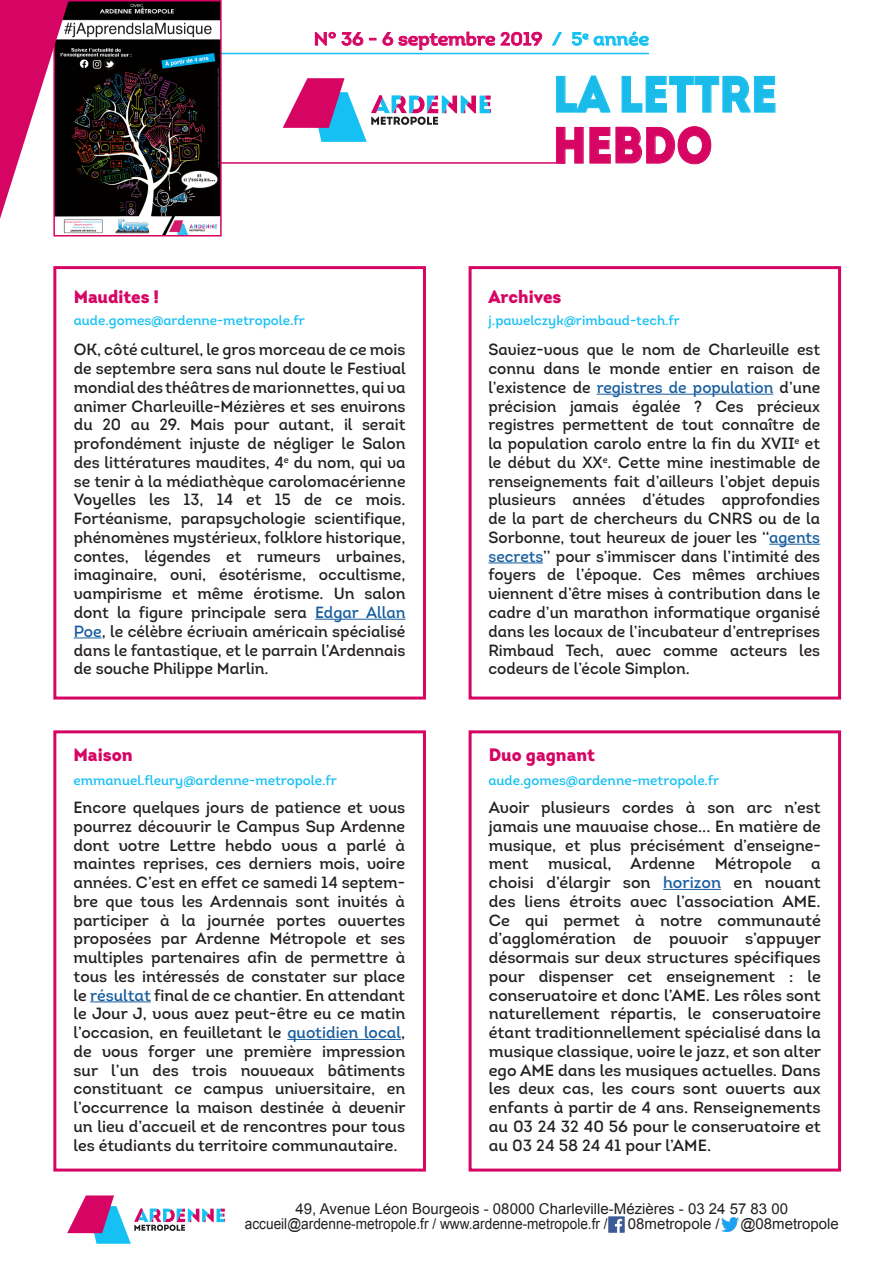
<style>
.page{position:relative;width:893px;height:1263px;background:#fff}
.page>*{position:absolute;margin:0;border:0;box-sizing:border-box;transform-origin:0 0}
.t1{font:900 51px "Intro";color:#1bbbe9;scale:.89 1}
.t2{font:900 51px "Intro";color:#d60564;scale:.89 1}
.t3{font:18px "Intro Regular Alt";color:#d60564;scale:1.06 1}
.t4{font:900 18px "Intro";color:#d60564;scale:.96 1}
.t5{font:900 18px "Intro";color:#d60564}
.t6{font:16.2px/18.8px "Intro Regular Alt";color:#231f20;text-align:justify}
.t7{font:16.2px/18.8px "Intro Regular Alt";color:#231f20;text-align:justify;scale:.96 1}
.t8{font:15px "Arial";color:#231f20}
.t9{font:15px "Arial";color:#231f20;scale:.91 1}
.t10{font:13.5px "Intro Regular Alt";color:#15c0f2}
.s1{color:#15c0f2}
.s2{color:#175d9e}
</style>
<div class="page">
<hr style="left:215px;top:162px;width:350px;height:2px;background:#d60564">
<hr style="left:215px;top:53px;width:434px;height:1px;background:#15c0f2">
<svg style="left:315px;top:32px;width:49px;height:14px"></svg>
<svg style="left:370px;top:38px;width:6px;height:2px"></svg>
<svg style="left:382px;top:31px;width:160px;height:19px"></svg>
<svg style="left:552px;top:32px;width:10px;height:14px"></svg>
<svg style="left:572px;top:31px;width:77px;height:15px"></svg>
<svg style="left:283px;top:78px;width:208px;height:64px"></svg>
<svg style="left:556px;top:75px;width:55px;height:38px"></svg>
<svg style="left:621px;top:76px;width:155px;height:37px"></svg>
<svg style="left:556px;top:126px;width:155px;height:39px"></svg>
<div style="left:469px;top:730px;width:372px;height:441px;border:3px solid #d60564"></div>
<div style="left:53px;top:730px;width:373px;height:441px;border:3px solid #d60564"></div>
<div style="left:469px;top:266px;width:372px;height:433px;border:3px solid #d60564"></div>
<div style="left:53px;top:266px;width:373px;height:433px;border:3px solid #d60564"></div>
<img style="left:608px;top:1216px;width:17px;height:17px">
<svg style="left:67px;top:1195px;width:158px;height:49px"></svg>
<hr style="left:597px;top:394px;width:176px;height:1px;background:#175d9e">
<hr style="left:769px;top:544px;width:51px;height:1px;background:#175d9e">
<hr style="left:488px;top:562px;width:55px;height:1px;background:#175d9e">
<hr style="left:90px;top:1001px;width:61px;height:1px;background:#175d9e">
<hr style="left:287px;top:1039px;width:114px;height:1px;background:#175d9e">
<img style="left:721px;top:1217px;width:18px;height:15px">
<hr style="left:663px;top:889px;width:58px;height:1px;background:#175d9e">
<hr style="left:315px;top:619px;width:90px;height:1px;background:#175d9e">
<svg style="left:74px;top:637px;width:28px;height:1px"></svg>
<img style="left:63px;top:3px;width:156px;height:230px">
<div style="left:53px;top:0;width:169px;height:236px;border:2px solid #d60564"></div>
<svg style="left:0;top:0;width:69px;height:219px"></svg>
<p class="t3" style="left:314px;top:28px;width:318px">N° 36 - 6 septembre 2019 <span class="s1">/ 5</span><sup>e</sup> <span class="s1">année</span></p>
<p class="t1" style="left:553px;top:61px;width:253px">LA LETTRE</p>
<p class="t2" style="left:553px;top:112px;width:180px">HEBDO</p>
<p class="t4" style="left:74px;top:285px;width:90px">Maudites !</p>
<p class="t6" style="left:74px;top:340px;width:333px">OK, côté culturel, le gros morceau de ce mois de septembre sera sans nul doute le Festival mondial des théâtres de marionnettes, qui va animer Charleville-Mézières et ses environs du 20 au 29. Mais pour autant, il serait profondément injuste de négliger le Salon des littératures maudites, 4<sup>e</sup> du nom, qui va se tenir à la médiathèque carolomacérienne Voyelles les 13, 14 et 15 de ce mois.<br>Fortéanisme, parapsychologie scientifique, phénomènes mystérieux, folklore historique, contes, légendes et rumeurs urbaines, imaginaire, ovni, ésotérisme, occultisme, vampirisme et même érotisme. Un salon dont la figure principale sera <span class="s2">Edgar Allan Poe</span>, le célèbre écrivain américain spécialisé dans le fantastique, et le parrain l’Ardennais de souche Philippe Marlin.</p>
<p class="t10" style="left:74px;top:312px;width:232px">aude.gomes@ardenne-metropole.fr</p>
<p class="t4" style="left:488px;top:285px;width:78px">Archives</p>
<p class="t10" style="left:488px;top:312px;width:193px">j.pawelczyk@rimbaud-tech.fr</p>
<p class="t7" style="left:488px;top:340px;width:347px">Saviez-vous que le nom de Charleville est connu dans le monde entier en raison de l’existence de <span class="s2">registres de population</span> d’une précision jamais égalée ? Ces précieux registres permettent de tout connaître de la population carolo entre la fin du XVII<sup>e</sup> et le début du XX<sup>e</sup>. Cette mine inestimable de renseignements fait d’ailleurs l’objet depuis plusieurs années d’études approfondies de la part de chercheurs du CNRS ou de la Sorbonne, tout heureux de jouer les ‘‘<span class="s2">agents secrets</span>’’ pour s’immiscer dans l’intimité des foyers de l’époque. Ces mêmes archives viennent d’être mises à contribution dans le cadre d’un marathon informatique organisé dans les locaux de l’incubateur d’entreprises Rimbaud Tech, avec comme acteurs les codeurs de l’école Simplon.</p>
<p class="t5" style="left:73px;top:742px;width:61px">Maison</p>
<p class="t10" style="left:73px;top:772px;width:265px">emmanuel.fleury@ardenne-metropole.fr</p>
<p class="t6" style="left:73px;top:798px;width:333px">Encore quelques jours de patience et vous pourrez découvrir le Campus Sup Ardenne dont votre Lettre hebdo vous a parlé à maintes reprises, ces derniers mois, voire années. C’est en effet ce samedi 14 septem&shy;bre que tous les Ardennais sont invités à participer à la journée portes ouvertes proposées par Ardenne Métropole et ses multiples partenaires afin de permettre à tous les intéressés de constater sur place</p>
<p class="t6" style="left:73px;top:986px;width:334px">le <span class="s2">résultat</span> final de ce chantier. En attendant le Jour J, vous avez peut-être eu ce matin l’occasion, en feuilletant le <span class="s2">quotidien local</span>, de vous forger une première impression sur l’un des trois nouveaux bâtiments constituant ce campus universitaire, en l’occurrence la maison destinée à devenir un lieu d’accueil et de rencontres pour tous les étudiants du territoire communautaire.</p>
<p class="t4" style="left:489px;top:742px;width:112px">Duo gagnant</p>
<p class="t6" style="left:489px;top:798px;width:334px">Avoir plusieurs cordes à son arc n’est jamais une mauvaise chose... En matière de musique, et plus précisément d’enseigne&shy;ment musical, Ardenne Métropole a choisi d’élargir son <span class="s2">horizon</span> en nouant des liens étroits avec l’association AME.<br>Ce qui permet à notre communauté d’agglomération de pouvoir s’appuyer désormais sur deux structures spécifiques pour dispenser cet enseignement : le conservatoire et donc l’AME. Les rôles sont naturellement répartis, le conservatoire étant traditionnellement spécialisé dans la musique classique, voire le jazz, et son alter ego AME dans les musiques actuelles. Dans les deux cas, les cours sont ouverts aux enfants à partir de 4 ans. Renseignements au 03 24 32 40 56 pour le conservatoire et au 03 24 58 24 41 pour l’AME.</p>
<p class="t10" style="left:488px;top:772px;width:232px">aude.gomes@ardenne-metropole.fr</p>
<p class="t8" style="left:296px;top:1199px;width:494px">49, Avenue Léon Bourgeois - 08000 Charleville-Mézières - 03 24 57 83 00</p>
<p class="t9" style="left:245px;top:1214px;width:400px">accueil@ardenne-metropole.fr / www.ardenne-metropole.fr /</p>
<p class="t8" style="left:628px;top:1214px;width:93px">08metropole /</p>
<p class="t8" style="left:740px;top:1214px;width:100px">@08metropole</p>
</div>
